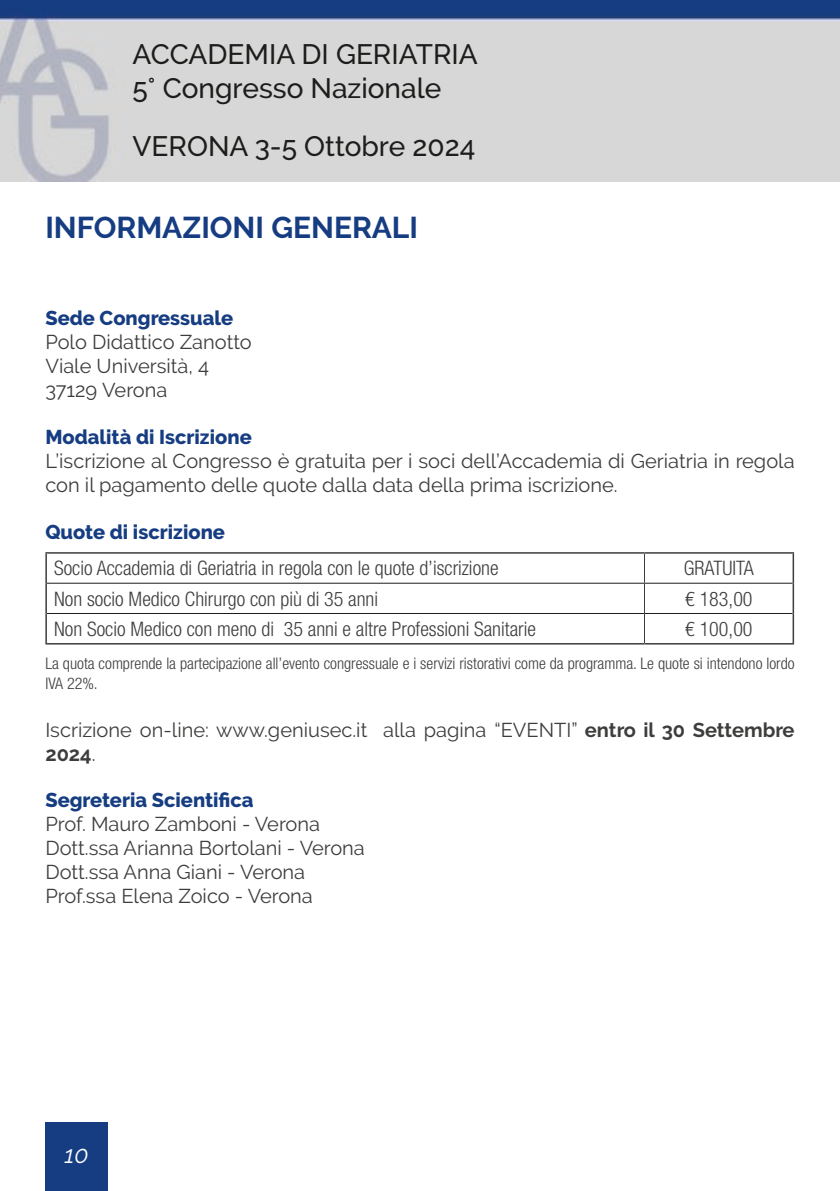
<style>
.page{position:relative;width:840px;height:1191px;background:#fff}
.page>*{position:absolute;margin:0;border:0;box-sizing:border-box;transform-origin:0 0}
.t1{font:700 30px "Raleway";color:#163d82}
.t2{font:500 28px/33.6px "Raleway";color:#1d1d1b}
.t3{font:italic 24px "Raleway";color:#fff}
.t4{font:20px/24px "Raleway";color:#3d3d3c}
.t5{font:300 condensed 20px "Helvetica Neue LT Std";color:#3d3d3c}
.t6{font:800 20px "Raleway";color:#163d82}
.t7{font:300 condensed 16px/19.2px "Helvetica Neue LT Std";color:#3d3d3c}
.s1{font-weight:700}
</style>
<div class="page">
<div style="left:45px;top:1123px;width:63px;height:68px;background:#163d82"></div>
<hr style="left:643px;top:583px;width:1px;height:30px;background:#3d3d3c">
<hr style="left:47px;top:582px;width:597px;height:1px;background:#1d1d1b">
<hr style="left:644px;top:582px;width:148px;height:1px;background:#1d1d1b">
<hr style="left:47px;top:613px;width:597px;height:1px;background:#1d1d1b">
<hr style="left:644px;top:613px;width:148px;height:1px;background:#1d1d1b">
<hr style="left:45px;top:552px;width:599px;height:1px;background:#3d3d3c">
<hr style="left:45px;top:553px;width:2px;height:30px;background:#3d3d3c">
<hr style="left:644px;top:552px;width:149px;height:1px;background:#3d3d3c">
<hr style="left:792px;top:553px;width:1px;height:30px;background:#3d3d3c">
<hr style="left:45px;top:583px;width:2px;height:30px;background:#3d3d3c">
<hr style="left:792px;top:583px;width:1px;height:30px;background:#3d3d3c">
<hr style="left:45px;top:613px;width:2px;height:30px;background:#3d3d3c">
<hr style="left:792px;top:613px;width:1px;height:30px;background:#3d3d3c">
<hr style="left:45px;top:643px;width:599px;height:1px;background:#3d3d3c">
<hr style="left:644px;top:643px;width:149px;height:1px;background:#3d3d3c">
<img style="left:0;top:0;width:839px;height:181px">
<h2 class="t2" style="left:132px;top:38px;width:346px">ACCADEMIA DI GERIATRIA<br>5° Congresso Nazionale</h2>
<h2 class="t2" style="left:132px;top:129px;width:344px">VERONA 3-5 Ottobre 2024</h2>
<h1 class="t1" style="left:45px;top:210px;width:374px">INFORMAZIONI GENERALI</h1>
<p class="t6" style="left:45px;top:307px;width:189px">Sede Congressuale</p>
<p class="t4" style="left:45px;top:330px;width:208px">Polo Didattico Zanotto<br>Viale Università, 4<br>37129 Verona</p>
<p class="t6" style="left:45px;top:425px;width:208px">Modalità di Iscrizione</p>
<p class="t4" style="left:45px;top:449px;width:750px">L’iscrizione al Congresso è gratuita per i soci dell’Accademia di Geriatria in regola con il pagamento delle quote dalla data della prima iscrizione.</p>
<p class="t6" style="left:45px;top:520px;width:181px">Quote di iscrizione</p>
<p class="t5" style="left:54px;top:556px;width:445px">Socio Accademia di Geriatria in regola con le quote d’iscrizione</p>
<p class="t5" style="left:683px;top:556px;width:71px">GRATUITA</p>
<p class="t5" style="left:54px;top:587px;width:325px">Non socio Medico Chirurgo con più di 35 anni</p>
<p class="t5" style="left:685px;top:587px;width:69px">€ 183,00</p>
<p class="t5" style="left:54px;top:617px;width:483px">Non Socio Medico con meno di 35 anni e altre Professioni Sanitarie</p>
<p class="t5" style="left:685px;top:617px;width:69px">€ 100,00</p>
<p class="t7" style="left:45px;top:654px;width:750px">La quota comprende la partecipazione all’evento congressuale e i servizi ristorativi come da programma. Le quote si intendono lordo<br>IVA 22%.</p>
<p class="t4" style="left:45px;top:717px;width:750px">Iscrizione on-line: www.geniusec.it alla pagina “EVENTI” <span class="s1">entro il 30 Settembre<br>2024</span>.</p>
<p class="t6" style="left:45px;top:789px;width:210px">Segreteria Scientifica</p>
<p class="t4" style="left:45px;top:812px;width:321px">Prof. Mauro Zamboni - Verona<br>Dott.ssa Arianna Bortolani - Verona<br>Dott.ssa Anna Giani - Verona<br>Prof.ssa Elena Zoico - Verona</p>
<p class="t3" style="left:65px;top:1140px;width:26px">10</p>
</div>
